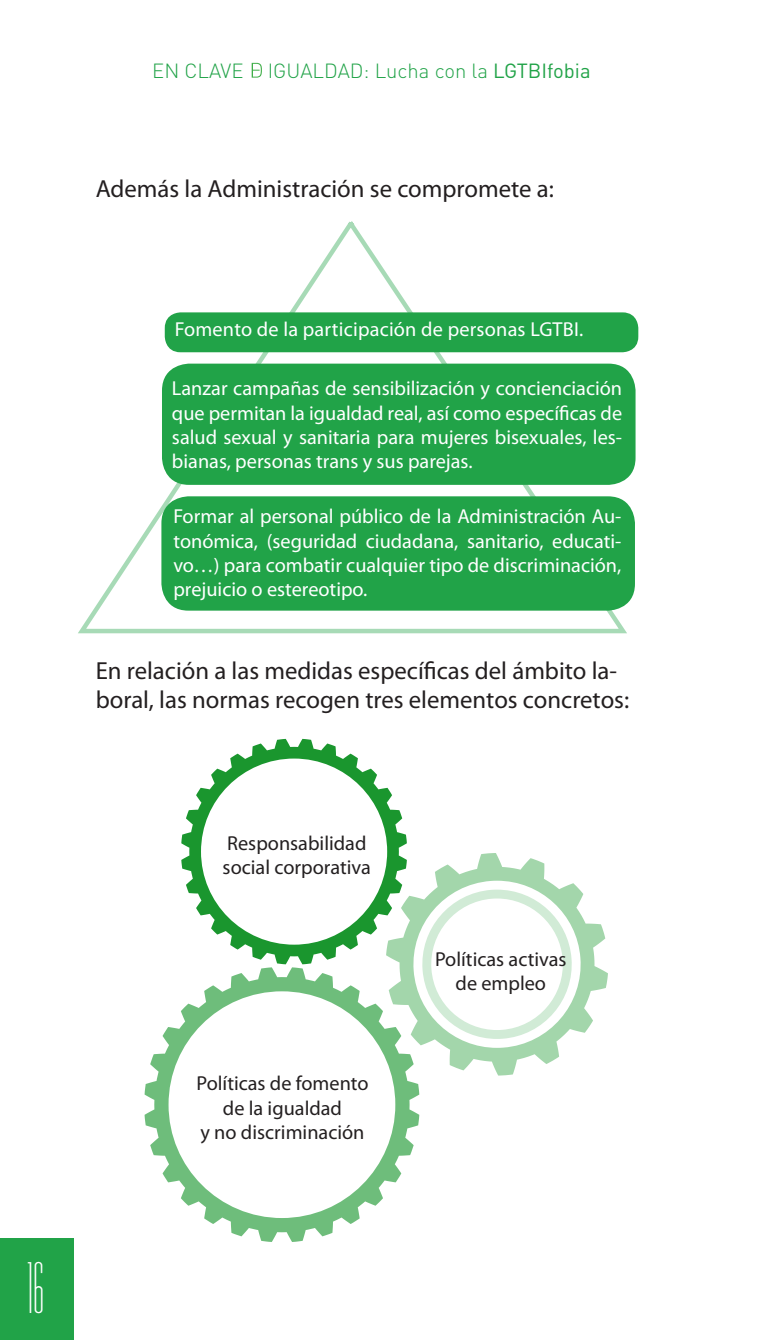
<style>
.page{position:relative;width:766px;height:1340px;background:#fff}
.page>*{position:absolute;margin:0;border:0;box-sizing:border-box;transform-origin:0 0}
.t1{font:49.5px "Abastina";color:#fff}
.Textobasico{font:24.75px/28.3px "Myriad Pro";color:#231f20}
.Textobasico-2{font:20.25px/24.3px "Myriad Pro";color:#fff;text-align:justify}
.Textobasico-3{font:20.25px/24.3px "Myriad Pro";color:#231f20;text-align:center}
.t2{font:300 20.25px "DIN";color:#21a348}
.s1{font-weight:400}
</style>
<div class="page">
<div style="left:0;top:1237px;width:74px;height:102px;background:#21a348"></div>
<svg style="left:252px;top:63px;width:10px;height:15px"></svg>
<svg style="left:144px;top:967px;width:275px;height:274px"></svg>
<svg style="left:181px;top:739px;width:226px;height:225px"></svg>
<svg style="left:386px;top:853px;width:222px;height:222px"></svg>
<svg style="left:419px;top:889px;width:155px;height:149px"></svg>
<svg style="left:78px;top:221px;width:551px;height:413px"></svg>
<div style="left:161px;top:496px;width:473px;height:114px;background:#21a348;border-radius:27px"></div>
<div style="left:162px;top:363px;width:473px;height:122px;background:#21a348;border-radius:27px"></div>
<div style="left:165px;top:312px;width:473px;height:40px;background:#21a348;border-radius:16px"></div>
<h1 class="t1" style="left:27px;top:1251px;width:19px">16</h1>
<p class="t2" style="left:152px;top:58px;width:440px">EN CLAVE IGUALDAD: Lucha con la <span class="s1">LGTBIfobia</span></p>
<p class="Textobasico" style="left:96px;top:174px;width:459px">Además la Administración se compromete a:</p>
<p class="Textobasico-2" style="left:175px;top:316px;width:410px">Fomento de la participación de personas LGTBI.</p>
<p class="Textobasico-2" style="left:172px;top:376px;width:451px">Lanzar campañas de sensibilización y concienciación que permitan la igualdad real, así como específicas de salud sexual y sanitaria para mujeres bisexuales, les&shy;bianas, personas trans y sus parejas.</p>
<p class="Textobasico-2" style="left:173px;top:504px;width:449px">Formar al personal público de la Administración Au&shy;tonómica, (seguridad ciudadana, sanitario, educati&shy;vo…) para combatir cualquier tipo de discriminación, prejuicio o estereotipo.</p>
<p class="Textobasico" style="left:96px;top:656px;width:535px">En relación a las medidas específicas del ámbito la&shy;boral, las normas recogen tres elementos concretos:</p>
<p class="Textobasico-3" style="left:222px;top:830px;width:150px;text-align:left">Responsabilidad social corporativa</p>
<p class="Textobasico-3" style="left:196px;top:1071px;width:174px">Políticas de fomento de la igualdad<br>y no discriminación</p>
<p class="Textobasico-3" style="left:435px;top:946px;width:133px">Políticas activas de empleo</p>
</div>
